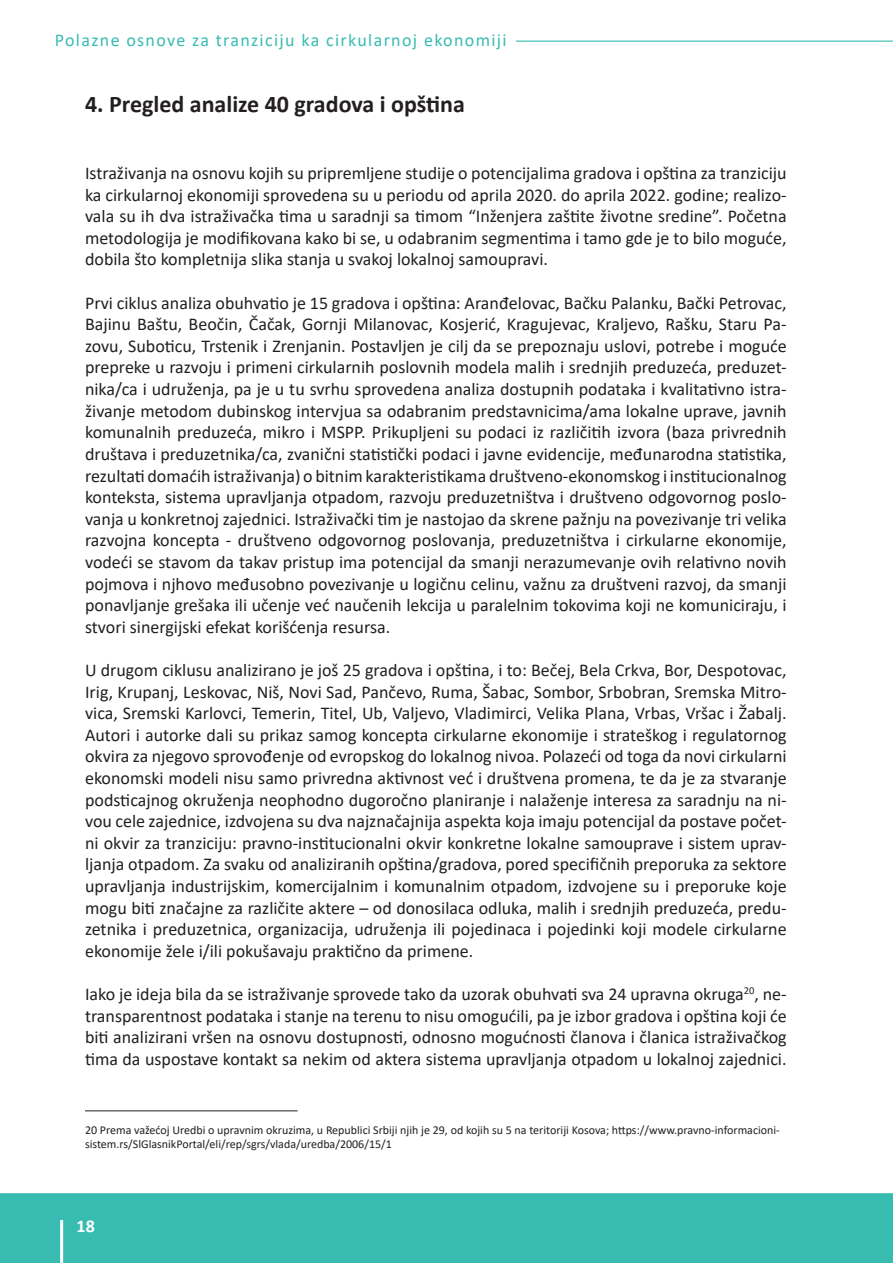
<style>
.page{position:relative;width:893px;height:1263px;background:#fff}
.page>*{position:absolute;margin:0;border:0;box-sizing:border-box;transform-origin:0 0}
.t1{font:700 24px "Calibri";color:#231f20}
.t2{font:18px/21.6px "Calibri";color:#231f20;text-align:justify}
.t3{font:18px "Calibri";letter-spacing:.075em;color:#38bcb2}
.t4{font:700 18px "Calibri";color:#fff}
.t5{font:12px/14.4px "Calibri";color:#231f20}
</style>
<div class="page">
<div style="left:0;top:1193px;width:893px;height:70px;background:#38bcb2"></div>
<hr style="left:60px;top:1220px;width:3px;height:43px;background:#fff">
<hr style="left:516px;top:41px;width:377px;height:1px;background:#38bcb2">
<hr style="left:85px;top:1110px;width:213px;height:1px;background:#231f20">
<p class="t3" style="left:55px;top:27px;width:453px">Polazne osnove za tranziciju ka cirkularnoj ekonomiji</p>
<h1 class="t1" style="left:85px;top:87px;width:381px">4. Pregled analize 40 gradova i opština</h1>
<p class="t2" style="left:85px;top:162px;width:703px">Istraživanja na osnovu kojih su pripremljene studije o potencijalima gradova i opština za tranziciju ka cirkularnoj ekonomiji sprovedena su u periodu od aprila 2020. do aprila 2022. godine; realizo&shy;vala su ih dva istraživačka tima u saradnji sa timom “Inženjera zaštite životne sredine”. Početna metodologija je modifikovana kako bi se, u odabranim segmentima i tamo gde je to bilo moguće, dobila što kompletnija slika stanja u svakoj lokalnoj samoupravi.</p>
<p class="t2" style="left:85px;top:291px;width:703px">Prvi ciklus analiza obuhvatio je 15 gradova i opština: Aranđelovac, Bačku Palanku, Bački Petrovac, Bajinu Baštu, Beočin, Čačak, Gornji Milanovac, Kosjerić, Kragujevac, Kraljevo, Rašku, Staru Pa&shy;zovu, Suboticu, Trstenik i Zrenjanin. Postavljen je cilj da se prepoznaju uslovi, potrebe i moguće prepreke u razvoju i primeni cirkularnih poslovnih modela malih i srednjih preduzeća, preduzet&shy;nika/ca i udruženja, pa je u tu svrhu sprovedena analiza dostupnih podataka i kvalitativno istra&shy;živanje metodom dubinskog intervjua sa odabranim predstavnicima/ama lokalne uprave, javnih komunalnih preduzeća, mikro i MSPP. Prikupljeni su podaci iz različitih izvora (baza privrednih društava i preduzetnika/ca, zvanični statistički podaci i javne evidencije, međunarodna statistika, rezultati domaćih istraživanja) o bitnim karakteristikama društveno-ekonomskog i institucionalnog konteksta, sistema upravljanja otpadom, razvoju preduzetništva i društveno odgovornog poslo&shy;vanja u konkretnoj zajednici. Istraživački tim je nastojao da skrene pažnju na povezivanje tri velika razvojna koncepta - društveno odgovornog poslovanja, preduzetništva i cirkularne ekonomije, vodeći se stavom da takav pristup ima potencijal da smanji nerazumevanje ovih relativno novih pojmova i njhovo međusobno povezivanje u logičnu celinu, važnu za društveni razvoj, da smanji ponavljanje grešaka ili učenje već naučenih lekcija u paralelnim tokovima koji ne komuniciraju, i stvori sinergijski efekat korišćenja resursa.</p>
<p class="t2" style="left:85px;top:659px;width:703px">U drugom ciklusu analizirano je još 25 gradova i opština, i to: Bečej, Bela Crkva, Bor, Despotovac, Irig, Krupanj, Leskovac, Niš, Novi Sad, Pančevo, Ruma, Šabac, Sombor, Srbobran, Sremska Mitro&shy;vica, Sremski Karlovci, Temerin, Titel, Ub, Valjevo, Vladimirci, Velika Plana, Vrbas, Vršac i Žabalj.<br>Autori i autorke dali su prikaz samog koncepta cirkularne ekonomije i strateškog i regulatornog okvira za njegovo sprovođenje od evropskog do lokalnog nivoa. Polazeći od toga da novi cirkularni ekonomski modeli nisu samo privredna aktivnost već i društvena promena, te da je za stvaranje podsticajnog okruženja neophodno dugoročno planiranje i nalaženje interesa za saradnju na ni&shy;vou cele zajednice, izdvojena su dva najznačajnija aspekta koja imaju potencijal da postave počet&shy;ni okvir za tranziciju: pravno-institucionalni okvir konkretne lokalne samouprave i sistem uprav&shy;ljanja otpadom. Za svaku od analiziranih opština/gradova, pored specifičnih preporuka za sektore upravljanja industrijskim, komercijalnim i komunalnim otpadom, izdvojene su i preporuke koje mogu biti značajne za različite aktere – od donosilaca odluka, malih i srednjih preduzeća, predu&shy;zetnika i preduzetnica, organizacija, udruženja ili pojedinaca i pojedinki koji modele cirkularne ekonomije žele i/ili pokušavaju praktično da primene.</p>
<p class="t2" style="left:85px;top:983px;width:703px">Iako je ideja bila da se istraživanje sprovede tako da uzorak obuhvati sva 24 upravna okruga<sup>20</sup>, ne&shy;transparentnost podataka i stanje na terenu to nisu omogućili, pa je izbor gradova i opština koji će biti analizirani vršen na osnovu dostupnosti, odnosno mogućnosti članova i članica istraživačkog tima da uspostave kontakt sa nekim od aktera sistema upravljanja otpadom u lokalnoj zajednici.</p>
<p class="t5" style="left:85px;top:1122px;width:696px">20 Prema važećoj Uredbi o upravnim okruzima, u Republici Srbiji njih je 29, od kojih su 5 na teritoriji Kosova; https://www.pravno-informacioni&shy;sistem.rs/SlGlasnikPortal/eli/rep/sgrs/vlada/uredba/2006/15/1</p>
<p class="t4" style="left:77px;top:1213px;width:20px">18</p>
</div>
